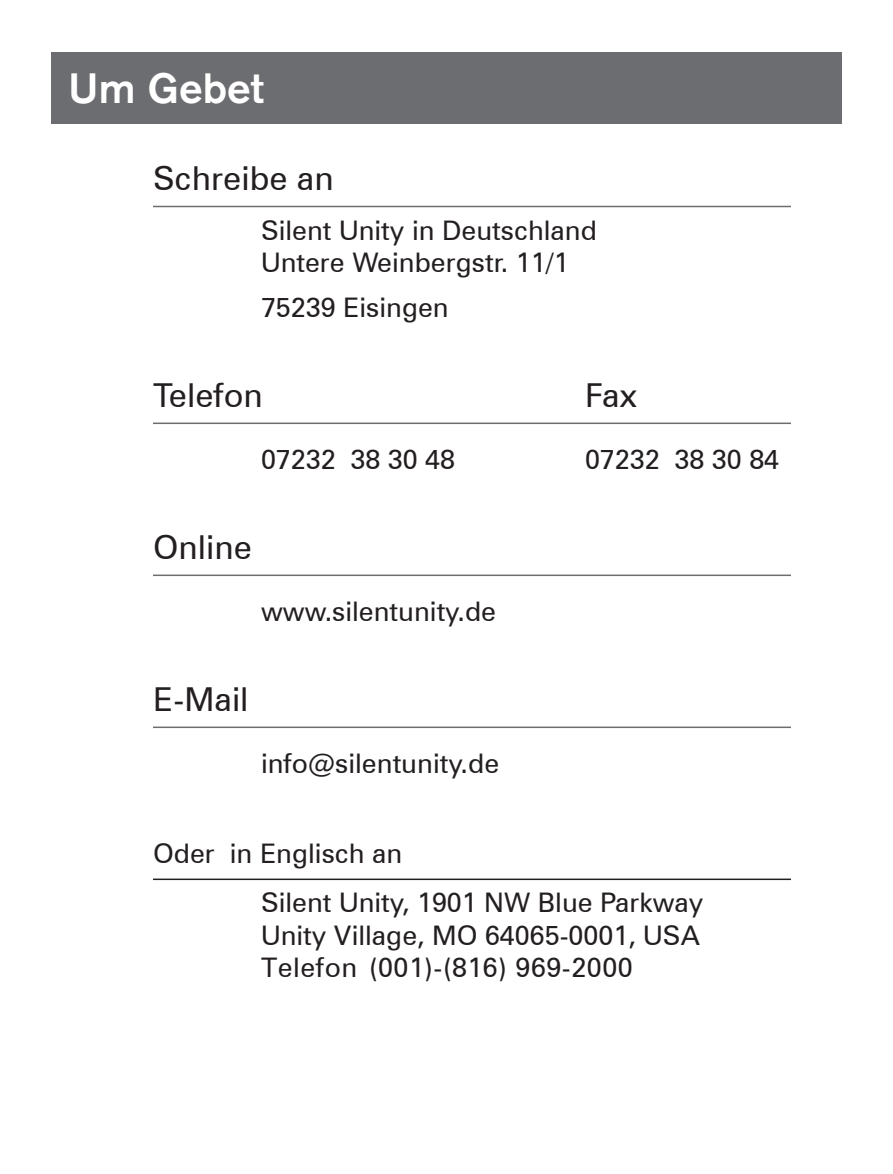
<style>
.page{position:relative;width:893px;height:1174px;background:#fff}
.page>*{position:absolute;margin:0;border:0;box-sizing:border-box;transform-origin:0 0}
.t1{font:500 42px "Akzidenz Grotesk BE";color:#fff}
.t2{font:33px "Zurich BT";color:#231f20}
.t3{font:27px "Zurich BT";color:#231f20}
.t4{font:27px "Zurich BT";letter-spacing:.02em;color:#231f20}
</style>
<div class="page">
<div style="left:51px;top:52px;width:791px;height:72px;background:#6c6d70"></div>
<hr style="left:153px;top:206px;width:638px;height:1px;background:#6c6d70">
<hr style="left:153px;top:422px;width:638px;height:2px;background:#6c6d70">
<hr style="left:153px;top:574px;width:638px;height:2px;background:#6c6d70">
<hr style="left:153px;top:726px;width:638px;height:2px;background:#6c6d70">
<hr style="left:153px;top:878px;width:638px;height:2px;background:#231f20">
<p class="t1" style="left:68px;top:63px;width:197px">Um Gebet</p>
<p class="t2" style="left:153px;top:158px;width:182px">Schreibe an</p>
<p class="t3" style="left:261px;top:214px;width:338px">Silent Unity in Deutschland</p>
<p class="t3" style="left:261px;top:246px;width:309px">Untere Weinbergstr. 11/1</p>
<p class="t3" style="left:261px;top:291px;width:189px">75239 Eisingen</p>
<p class="t2" style="left:153px;top:375px;width:112px">Telefon</p>
<p class="t2" style="left:585px;top:375px;width:54px">Fax</p>
<p class="t3" style="left:261px;top:443px;width:196px">07232 38 30 48</p>
<p class="t3" style="left:585px;top:443px;width:196px">07232 38 30 84</p>
<p class="t2" style="left:153px;top:527px;width:100px">Online</p>
<p class="t3" style="left:261px;top:595px;width:237px">www.silentunity.de</p>
<p class="t2" style="left:153px;top:679px;width:97px">E-Mail</p>
<p class="t3" style="left:261px;top:747px;width:240px">info@silentunity.de</p>
<p class="t3" style="left:153px;top:837px;width:251px">Oder in Englisch an</p>
<p class="t3" style="left:261px;top:886px;width:444px">Silent Unity, 1901 NW Blue Parkway</p>
<p class="t3" style="left:261px;top:919px;width:440px">Unity Village, MO 64065-0001, USA</p>
<p class="t4" style="left:261px;top:951px;width:373px">Telefon (001)-(816) 969-2000</p>
</div>
